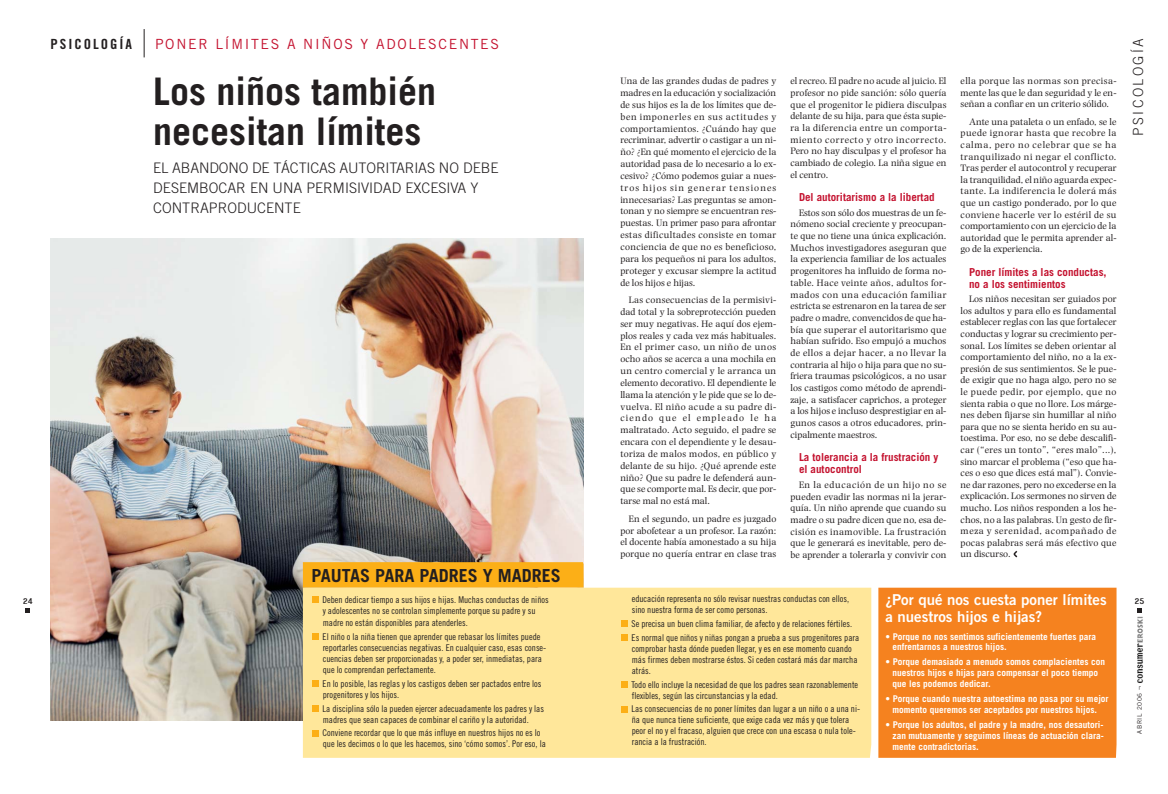
<style>
.page{position:relative;width:1168px;height:794px;background:#fff}
.page>*{position:absolute;margin:0;border:0;box-sizing:border-box;transform-origin:0 0}
.t1{font:700 38px/40px "Trade Gothic";color:#231f20}
.t2{font:700 18px "Trade Gothic";color:#231f20}
.t3{font:15px/17px "Trade Gothic Bold Two";color:#fff}
.t4{font:300 14.5px/20px "Trade Gothic";color:#231f20}
.t5{font:14px "Trade Gothic";letter-spacing:.12em;color:#c4122f}
.t6{font:300 14px "Trade Gothic";letter-spacing:.165em;color:#231f20}
.t7{font:14px "Trade Gothic Bold Cond Twenty";letter-spacing:.135em;color:#231f20;scale:1.05 1}
.t8{font:700 11px/12px "Trade Gothic";color:#c4122f}
.t9{font:9.8px/11.8px "Photina";color:#231f20;text-align:justify}
.t10{font:700 9.5px "Hydrous";color:#231f20}
.t11{font:9.3px/11px "Trade Gothic Cond Eighteen";color:#231f20}
.t12{font:700 9.3px/10.8px "Trade Gothic";color:#fff}
.t13{font:6.3px "Trade Gothic";letter-spacing:.09em;color:#231f20}
.s1{font-size:6.5px}
</style>
<div class="page">
<svg style="left:1014px;top:551px;width:3px;height:6px"></svg>
<img style="left:1137px;top:616px;width:6px;height:67px">
<svg style="left:1137px;top:608px;width:5px;height:4px"></svg>
<div style="left:878px;top:587px;width:238px;height:171px;background:#f5821f"></div>
<img style="left:51px;top:239px;width:533px;height:482px">
<svg style="left:144px;top:29px;width:1px;height:28px"></svg>
<svg style="left:26px;top:608px;width:4px;height:4px"></svg>
<div style="left:303px;top:562px;width:281px;height:25px;background:#fcaf17"></div>
<div style="left:303px;top:587px;width:568px;height:171px;background:#ffe79a"></div>
<div style="left:312px;top:730px;width:7px;height:6px;background:#fcaf17"></div>
<div style="left:312px;top:705px;width:7px;height:6px;background:#fcaf17"></div>
<div style="left:312px;top:680px;width:7px;height:7px;background:#fcaf17"></div>
<div style="left:312px;top:633px;width:7px;height:7px;background:#fcaf17"></div>
<div style="left:312px;top:596px;width:7px;height:7px;background:#fcaf17"></div>
<div style="left:621px;top:706px;width:7px;height:6px;background:#fcaf17"></div>
<div style="left:621px;top:681px;width:7px;height:6px;background:#fcaf17"></div>
<div style="left:621px;top:634px;width:7px;height:7px;background:#fcaf17"></div>
<div style="left:621px;top:620px;width:7px;height:7px;background:#fcaf17"></div>
<h3 class="t7" style="left:51px;top:38px;width:79px">PSICOLOGÍA</h3>
<h3 class="t5" style="left:155px;top:38px;width:346px">PONER LÍMITES A NIÑOS Y ADOLESCENTES</h3>
<h1 class="t1" style="left:153px;top:75px;width:284px">Los niños también necesitan límites</h1>
<h3 class="t4" style="left:153px;top:159px;width:347px">EL ABANDONO DE TÁCTICAS AUTORITARIAS NO DEBE<br>DESEMBOCAR EN UNA PERMISIVIDAD EXCESIVA Y<br>CONTRAPRODUCENTE</h3>
<p class="t10" style="left:23px;top:598px;width:12px">24</p>
<h2 class="t2" style="left:311px;top:569px;width:251px">PAUTAS PARA PADRES Y MADRES</h2>
<p class="t11" style="left:323px;top:594px;width:228px;line-height:11.6px">Deben dedicar tiempo a sus hijos e hijas. Muchas conductas de niños y adolescentes no se controlan simplemente porque su padre y su madre no están disponibles para atenderles.</p>
<p class="t11" style="left:323px;top:632px;width:225px">El niño o la niña tienen que aprender que rebasar los límites puede reportarles consecuencias negativas. En cualquier caso, esas conse&shy;cuencias deben ser proporcionadas y, a poder ser, inmediatas, para que lo comprendan perfectamente.</p>
<p class="t11" style="left:323px;top:678px;width:220px">En lo posible, las reglas y los castigos deben ser pactados entre los progenitores y los hijos.</p>
<p class="t11" style="left:323px;top:703px;width:223px">La disciplina sólo la pueden ejercer adecuadamente los padres y las madres que sean capaces de combinar el cariño y la autoridad.</p>
<p class="t11" style="left:323px;top:728px;width:225px">Conviene recordar que lo que más influye en nuestros hijos no es lo que les decimos o lo que les hacemos, sino ‘cómo somos’. Por eso, la</p>
<p class="t9" style="left:620px;top:76px;width:157px">Una de las grandes dudas de padres y madres en la educación y socialización de sus hijos es la de los límites que de&shy;ben imponerles en sus actitudes y comportamientos. ¿Cuándo hay que recriminar, advertir o castigar a un ni&shy;ño? ¿En qué momento el ejercicio de la autoridad pasa de lo necesario a lo ex&shy;cesivo? ¿Cómo podemos guiar a nues&shy;tros hijos sin generar tensiones innecesarias? Las preguntas se amon&shy;tonan y no siempre se encuentran res&shy;puestas. Un primer paso para afrontar estas dificultades consiste en tomar conciencia de que no es beneficioso, para los pequeños ni para los adultos, proteger y excusar siempre la actitud de los hijos e hijas.</p>
<p class="t9" style="left:620px;top:294px;width:157px;text-indent:9px">Las consecuencias de la permisivi&shy;dad total y la sobreprotección pueden ser muy negativas. He aquí dos ejem&shy;plos reales y cada vez más habituales.<br>En el primer caso, un niño de unos ocho años se acerca a una mochila en un centro comercial y le arranca un elemento decorativo. El dependiente le llama la atención y le pide que se lo de&shy;vuelva. El niño acude a su padre di&shy;ciendo que el empleado le ha maltratado. Acto seguido, el padre se encara con el dependiente y le desau&shy;toriza de malos modos, en público y delante de su hijo. ¿Qué aprende este niño? Que su padre le defenderá aun&shy;que se comporte mal. Es decir, que por&shy;tarse mal no está mal.</p>
<p class="t9" style="left:620px;top:513px;width:157px;text-indent:9px">En el segundo, un padre es juzgado por abofetear a un profesor. La razón: el docente había amonestado a su hija porque no quería entrar en clase tras</p>
<p class="t9" style="left:790px;top:76px;width:157px">el recreo. El padre no acude al juicio. El profesor no pide sanción: sólo quería que el progenitor le pidiera disculpas delante de su hija, para que ésta supie&shy;ra la diferencia entre un comporta&shy;miento correcto y otro incorrecto.<br>Pero no hay disculpas y el profesor ha cambiado de colegio. La niña sigue en el centro.</p>
<p class="t8" style="left:799px;top:192px;width:137px">Del autoritarismo a la libertad</p>
<p class="t9" style="left:790px;top:207px;width:157px;text-indent:9px">Estos son sólo dos muestras de un fe&shy;nómeno social creciente y preocupan&shy;te que no tiene una única explicación.<br>Muchos investigadores aseguran que la experiencia familiar de los actuales progenitores ha influido de forma no&shy;table. Hace veinte años, adultos for&shy;mados con una educación familiar estricta se estrenaron en la tarea de ser padre o madre, convencidos de que ha&shy;bía que superar el autoritarismo que habían sufrido. Eso empujó a muchos de ellos a dejar hacer, a no llevar la contraria al hijo o hija para que no su&shy;friera traumas psicológicos, a no usar los castigos como método de aprendi&shy;zaje, a satisfacer caprichos, a proteger a los hijos e incluso desprestigiar en al&shy;gunos casos a otros educadores, prin&shy;cipalmente maestros.</p>
<p class="t8" style="left:799px;top:452px;width:141px">La tolerancia a la frustración y el autocontrol</p>
<p class="t9" style="left:790px;top:479px;width:157px;text-indent:9px">En la educación de un hijo no se pueden evadir las normas ni la jerar&shy;quía. Un niño aprende que cuando su madre o su padre dicen que no, esa de&shy;cisión es inamovible. La frustración que le generará es inevitable, pero de&shy;be aprender a tolerarla y convivir con</p>
<p class="t9" style="left:961px;top:76px;width:157px">ella porque las normas son precisa&shy;mente las que le dan seguridad y le en&shy;señan a confiar en un criterio sólido.</p>
<p class="t9" style="left:961px;top:116px;width:157px;text-indent:9px">Ante una pataleta o un enfado, se le puede ignorar hasta que recobre la calma, pero no celebrar que se ha tranquilizado ni negar el conflicto.<br>Tras perder el autocontrol y recuperar la tranquilidad, el niño aguarda expec&shy;tante. La indiferencia le dolerá más que un castigo ponderado, por lo que conviene hacerle ver lo estéril de su comportamiento con un ejercicio de la autoridad que le permita aprender al&shy;go de la experiencia.</p>
<p class="t8" style="left:969px;top:267px;width:139px">Poner límites a las conductas, no a los sentimientos</p>
<p class="t9" style="left:961px;top:294px;width:157px;text-indent:9px">Los niños necesitan ser guiados por los adultos y para ello es fundamental establecer reglas con las que fortalecer conductas y lograr su crecimiento per&shy;sonal. Los límites se deben orientar al comportamiento del niño, no a la ex&shy;presión de sus sentimientos. Se le pue&shy;de exigir que no haga algo, pero no se le puede pedir, por ejemplo, que no sienta rabia o que no llore. Los márge&shy;nes deben fijarse sin humillar al niño para que no se sienta herido en su au&shy;toestima. Por eso, no se debe descalifi&shy;car (“eres un tonto”, “eres malo”...), sino marcar el problema (“eso que ha&shy;ces o eso que dices está mal”). Convie&shy;ne dar razones, pero no excederse en la explicación. Los sermones no sirven de mucho. Los niños responden a los he&shy;chos, no a las palabras. Un gesto de fir&shy;meza y serenidad, acompañado de pocas palabras será más efectivo que un discurso.</p>
<p class="t11" style="left:632px;top:594px;width:219px">educación representa no sólo revisar nuestras conductas con ellos, sino nuestra forma de ser como personas.</p>
<p class="t11" style="left:631px;top:617px;width:229px;line-height:13.8px">Se precisa un buen clima familiar, de afecto y de relaciones fértiles.<br>Es normal que niños y niñas pongan a prueba a sus progenitores para</p>
<p class="t11" style="left:632px;top:643px;width:227px">comprobar hasta dónde pueden llegar, y es en ese momento cuando más firmes deben mostrarse éstos. Si ceden costará más dar marcha atrás.</p>
<p class="t11" style="left:631px;top:679px;width:228px">Todo ello incluye la necesidad de que los padres sean razonablemente flexibles, según las circunstancias y la edad.</p>
<p class="t11" style="left:631px;top:704px;width:230px">Las consecuencias de no poner límites dan lugar a un niño o a una ni&shy;ña que nunca tiene suficiente, que exige cada vez más y que tolera peor el no y el fracaso, alguien que crece con una escasa o nula tole&shy;rancia a la frustración.</p>
<h3 class="t3" style="left:885px;top:592px;width:223px">¿Por qué nos cuesta poner límites a nuestros hijos e hijas?</h3>
<p class="t12" style="left:892px;top:631px;width:205px;text-indent:-7px">• Porque no nos sentimos suficientemente fuertes para enfrentarnos a nuestros hijos.</p>
<p class="t12" style="left:892px;top:657px;width:214px;text-indent:-7px">• Porque demasiado a menudo somos complacientes con nuestros hijos e hijas para compensar el poco tiempo que les podemos dedicar.</p>
<p class="t12" style="left:885px;top:694px;width:225px;text-align:center">• Porque cuando nuestra autoestima no pasa por su mejor momento queremos ser aceptados por nuestros hijos.</p>
<p class="t12" style="left:892px;top:720px;width:213px;text-align:justify;text-indent:-7px">• Porque los adultos, el padre y la madre, nos desautori&shy;zan mutuamente y seguimos líneas de actuación clara&shy;mente contradictorias.</p>
<h3 class="t6" style="left:1133px;top:135px;width:99px;rotate:-90deg">PSICOLOGÍA</h3>
<p class="t10" style="left:1134px;top:598px;width:12px">25</p>
<p class="t13" style="left:1137px;top:733px;width:49px;rotate:-90deg">ABRIL 2006 <span class="s1">¬</span></p>
</div>
